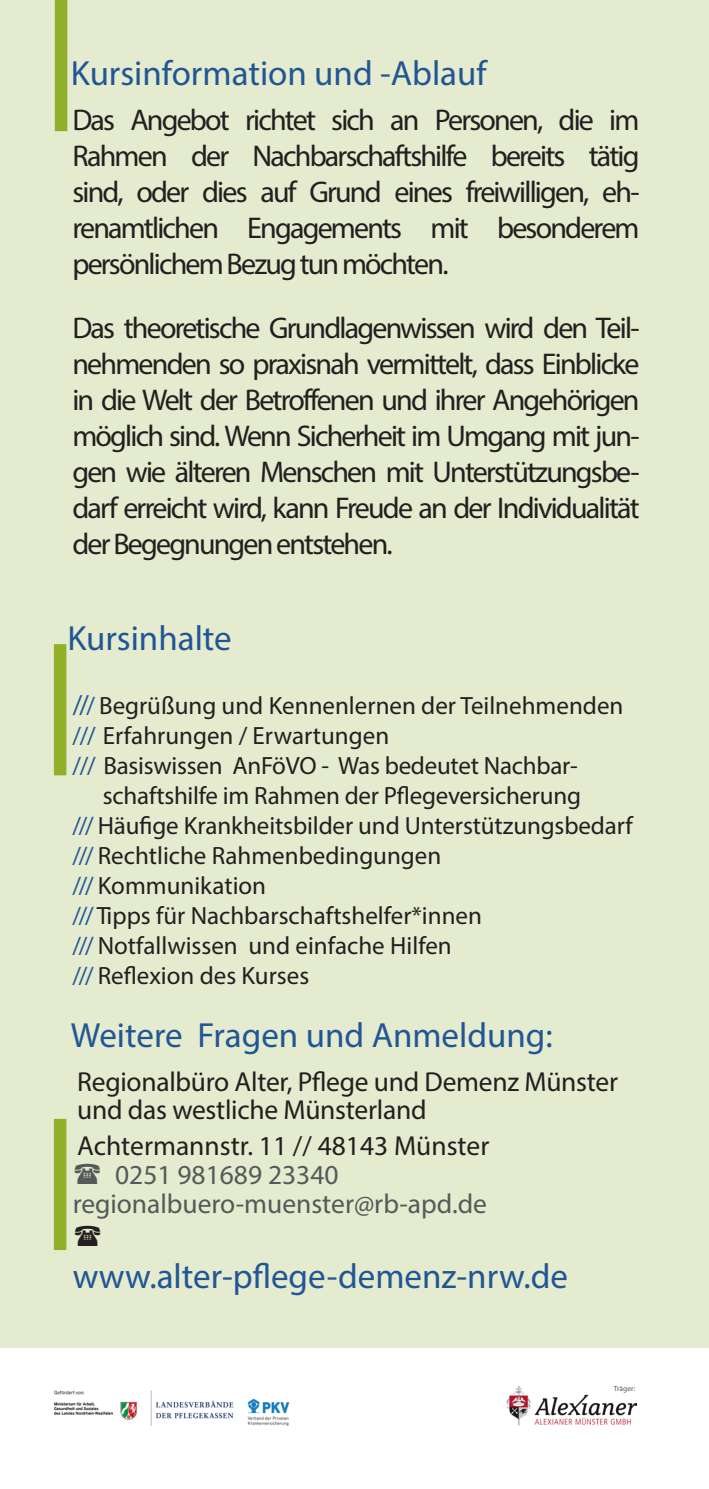
<style>
.page{position:relative;width:709px;height:1489px;background:#fff}
.page>*{position:absolute;margin:0;border:0;box-sizing:border-box;transform-origin:0 0}
.t1{font:35px "Myriad Pro";color:#215696}
.t2{font:30px/36px "Myriad Pro";letter-spacing:-.06em;color:#231f20;text-align:justify}
.t3{font:27.5px/27.5px "Myriad Pro";letter-spacing:-.01em;color:#231f20}
.t4{font:27.5px/29px "Myriad Pro";color:#57585a}
.t5{font:25px "Myriad Pro";color:#231f20}
.t6{font:7.5px "Myriad Pro";color:#57585a}
.s1{font-size:27.5px;color:#215696}
.s2{color:#215696}
</style>
<div class="page">
<div style="left:0;top:0;width:709px;height:1347px;background:#e4ebce"></div>
<div style="left:55px;top:0;width:12px;height:131px;background:#92af2a"></div>
<div style="left:54px;top:644px;width:12px;height:131px;background:#92af2a"></div>
<img style="left:506px;top:1386px;width:131px;height:39px">
<img style="left:54px;top:1390px;width:236px;height:35px">
<div style="left:54px;top:1118px;width:12px;height:131px;background:#92af2a"></div>
<p class="t1" style="left:71px;top:51px;width:417px">Kursinformation und -Ablauf</p>
<p class="t2" style="left:72px;top:101px;width:568px">Das Angebot richtet sich an Personen, die im Rahmen der Nachbarschaftshilfe bereits tätig sind, oder dies auf Grund eines freiwilligen, eh&shy;renamtlichen Engagements mit besonderem persönlichem Bezug tun möchten.</p>
<p class="t2" style="left:72px;top:309px;width:568px">Das theoretische Grundlagenwissen wird den Teil&shy;nehmenden so praxisnah vermittelt, dass Einblicke in die Welt der Betroffenen und ihrer Angehörigen möglich sind. Wenn Sicherheit im Umgang mit jun&shy;gen wie älteren Menschen mit Unterstützungsbe&shy;darf erreicht wird, kann Freude an der Individualität der Begegnungen entstehen.</p>
<p class="t1" style="left:67px;top:616px;width:166px">Kursinhalte</p>
<p class="t5" style="left:73px;top:690px;width:552px"><span class="s1">//</span><span class="s2">/</span> Begrüßung und Kennenlernen der Teilnehmenden</p>
<p class="t5" style="left:73px;top:720px;width:318px"><span class="s2">///</span> Erfahrungen / Erwartungen</p>
<p class="t5" style="left:73px;top:750px;width:506px"><span class="s2">///</span> Basiswissen AnFöVO - Was bedeutet Nachbar-</p>
<p class="t5" style="left:103px;top:780px;width:479px">schaftshilfe im Rahmen der Pflegeversicherung</p>
<p class="t5" style="left:73px;top:810px;width:562px"><span class="s2">///</span> Häufige Krankheitsbilder und Unterstützungsbedarf</p>
<p class="t5" style="left:73px;top:840px;width:370px"><span class="s2">///</span> Rechtliche Rahmenbedingungen</p>
<p class="t5" style="left:73px;top:870px;width:195px"><span class="s2">///</span> Kommunikation</p>
<p class="t5" style="left:73px;top:900px;width:411px"><span class="s2">///</span> Tipps für Nachbarschaftshelfer*innen</p>
<p class="t5" style="left:73px;top:930px;width:380px"><span class="s2">///</span> Notfallwissen und einfache Hilfen</p>
<p class="t5" style="left:73px;top:960px;width:238px"><span class="s2">///</span> Reflexion des Kurses</p>
<p class="t1" style="left:71px;top:1013px;width:483px">Weitere Fragen und Anmeldung:</p>
<p class="t3" style="left:77px;top:1067px;width:542px">Regionalbüro Alter, Pflege und Demenz Münster und das westliche Münsterland</p>
<p class="t3" style="left:77px;top:1131px;width:413px">Achtermannstr. 11 // 48143 Münster</p>
<p class="t4" style="left:73px;top:1159px;width:416px;text-indent:43px">0251 981689 23340 regionalbuero-muenster@rb-apd.de</p>
<p class="t1" style="left:73px;top:1254px;width:497px">www.alter-pflege-demenz-nrw.de</p>
<p class="t6" style="left:614px;top:1383px;width:23px">Träger:</p>
</div>
